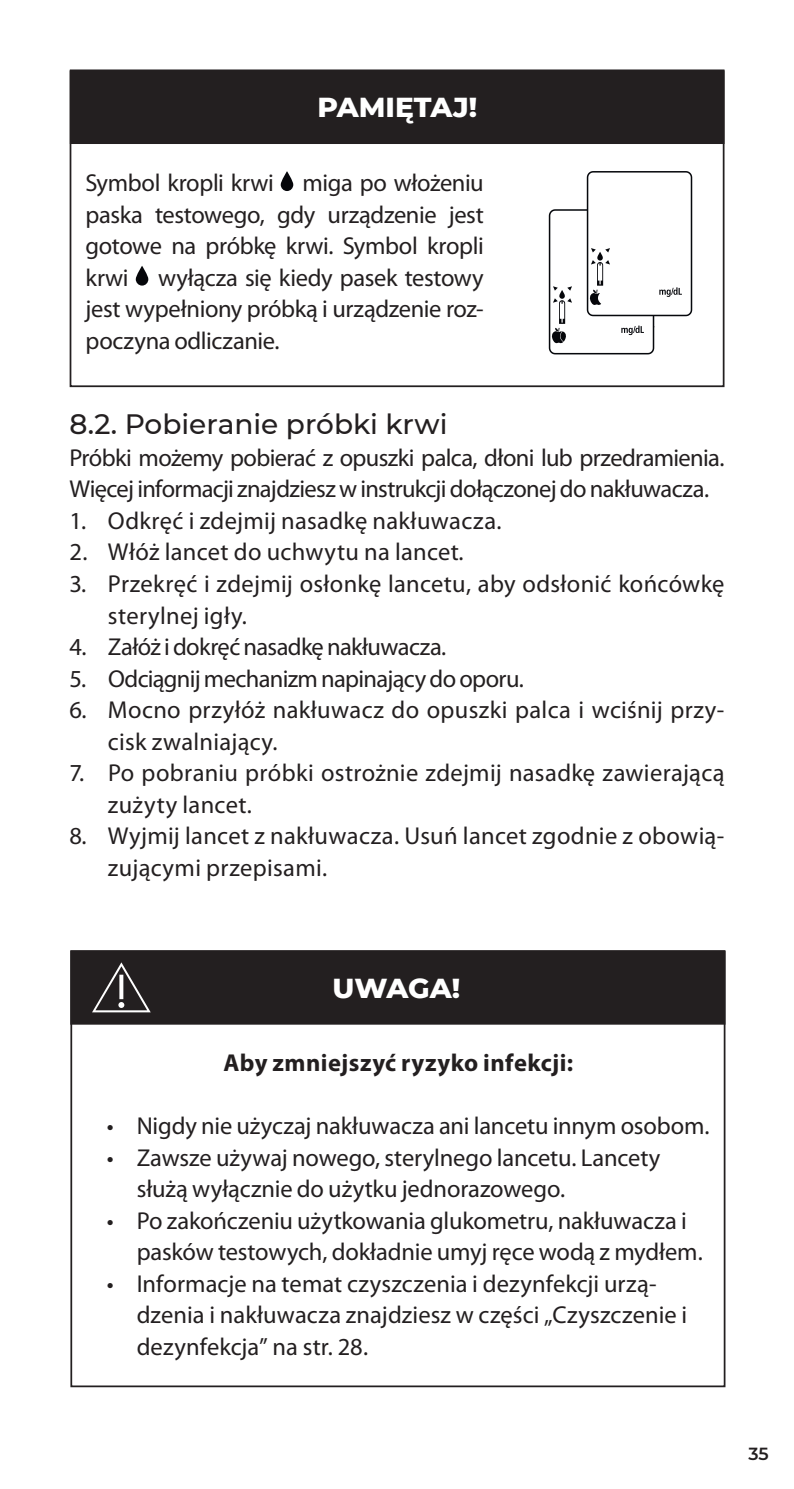
<style>
.page{position:relative;width:794px;height:1489px;background:#fff}
.page>*{position:absolute;margin:0;border:0;box-sizing:border-box;transform-origin:0 0}
.t1{font:500 28px "Montserrat";color:#231f20}
.t2{font:800 28px "Montserrat";color:#fff}
.t3{font:24.5px/31.5px "Myriad Pro";color:#231f20}
.t4{font:24.5px/31.5px "Myriad Pro";letter-spacing:-.025em;color:#231f20}
.t5{font:24.5px "Myriad Pro";letter-spacing:-.03em;color:#231f20}
.t6{font:700 24.5px "Myriad Pro";letter-spacing:.02em;color:#231f20}
.t7{font:600 17.5px "Montserrat";color:#231f20}
</style>
<div class="page">
<div style="left:71px;top:950px;width:653px;height:73px;background:#231f20"></div>
<div style="left:70px;top:950px;width:655px;height:74px;border:2px solid #231f20"></div>
<svg style="left:92px;top:962px;width:59px;height:50px"></svg>
<svg style="left:281px;top:171px;width:12px;height:20px"></svg>
<svg style="left:136px;top:266px;width:12px;height:19px"></svg>
<svg style="left:548px;top:171px;width:145px;height:184px"></svg>
<div style="left:71px;top:70px;width:652px;height:73px;background:#231f20"></div>
<div style="left:70px;top:69px;width:654px;height:75px;border:2px solid #231f20"></div>
<p class="t2" style="left:317px;top:87px;width:161px">PAMIĘTAJ!</p>
<p class="t3" style="left:86px;top:167px;width:400px;text-align:justify">Symbol kropli krwi miga po włożeniu paska testowego, gdy urządzenie jest gotowe na próbkę krwi. Symbol kropli krwi wyłącza się kiedy pasek testowy jest wypełniony próbką i urządzenie roz&shy;poczyna odliczanie.</p>
<h2 class="t1" style="left:69px;top:405px;width:379px">8.2. Pobieranie próbki krwi</h2>
<p class="t4" style="left:69px;top:441px;width:656px">Próbki możemy pobierać z opuszki palca, dłoni lub przedramienia.<br>Więcej informacji znajdziesz w instrukcji dołączonej do nakłuwacza.</p>
<p class="t3" style="left:69px;top:504px;width:434px">1. Odkręć i zdejmij nasadkę nakłuwacza.</p>
<p class="t3" style="left:69px;top:536px;width:395px">2. Włóż lancet do uchwytu na lancet.</p>
<p class="t3" style="left:108px;top:567px;width:618px;text-indent:-38px">3. Przekręć i zdejmij osłonkę lancetu, aby odsłonić końcówkę sterylnej igły.</p>
<p class="t4" style="left:69px;top:630px;width:378px">4. Załóż i dokręć nasadkę nakłuwacza.</p>
<p class="t5" style="left:69px;top:663px;width:456px">5. Odciągnij mechanizm napinający do oporu.</p>
<p class="t3" style="left:108px;top:693px;width:618px;text-indent:-38px">6. Mocno przyłóż nakłuwacz do opuszki palca i wciśnij przy&shy;cisk zwalniający.</p>
<p class="t3" style="left:108px;top:756px;width:618px;text-indent:-38px">7. Po pobraniu próbki ostrożnie zdejmij nasadkę zawierającą zużyty lancet.</p>
<p class="t3" style="left:108px;top:819px;width:618px;text-indent:-38px">8. Wyjmij lancet z nakłuwacza. Usuń lancet zgodnie z obowią&shy;zującymi przepisami.</p>
<p class="t2" style="left:332px;top:967px;width:129px">UWAGA!</p>
<p class="t6" style="left:223px;top:1046px;width:351px">Aby zmniejszyć ryzyko infekcji:</p>
<p class="t3" style="left:107px;top:1109px;width:604px">• Nigdy nie użyczaj nakłuwacza ani lancetu innym osobom.</p>
<p class="t3" style="left:137px;top:1141px;width:525px;text-indent:-30px">• Zawsze używaj nowego, sterylnego lancetu. Lancety służą wyłącznie do użytku jednorazowego.</p>
<p class="t3" style="left:137px;top:1204px;width:567px;text-indent:-30px">• Po zakończeniu użytkowania glukometru, nakłuwacza i pasków testowych, dokładnie umyj ręce wodą z mydłem.</p>
<p class="t3" style="left:137px;top:1267px;width:552px;text-indent:-30px">• Informacje na temat czyszczenia i dezynfekcji urzą&shy;dzenia i nakłuwacza znajdziesz w części „Czyszczenie i dezynfekcja” na str. 28.</p>
<p class="t7" style="left:748px;top:1441px;width:22px">35</p>
</div>
